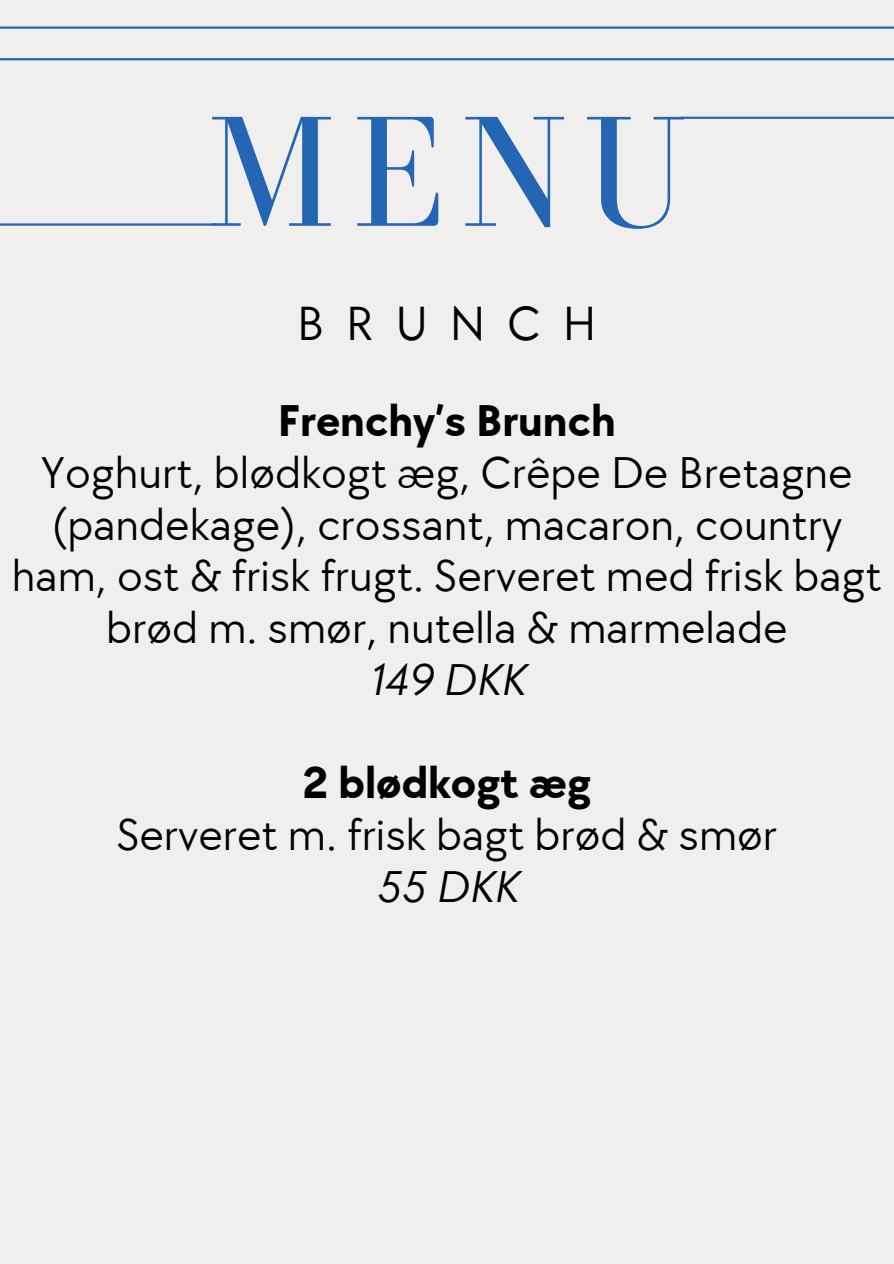
<style>
.page{position:relative;width:894px;height:1264px;background:#fff}
.page>*{position:absolute;margin:0;border:0;box-sizing:border-box;transform-origin:0 0}
.t1{font:162px "Bodoni FLF";color:#2466b3}
.t2{font:49.5px "TT Chocolates";letter-spacing:.435em;color:#000}
.t3{font:45.9px/51.8px "TT Chocolates";color:#000;text-align:center}
.t4{font:700 45.9px "TT Chocolates";color:#000}
.t5{font:italic 45.9px "TT Chocolates";color:#000}
</style>
<div class="page">
<div style="left:0;top:0;width:893px;height:1263px;background:#f1eeee"></div>
<hr style="left:0;top:26px;width:893px;height:3px;background:#2466b3">
<hr style="left:0;top:58px;width:893px;height:2px;background:#2466b3">
<hr style="left:0;top:223px;width:214px;height:3px;background:#2466b3">
<hr style="left:679px;top:117px;width:214px;height:2px;background:#2466b3">
<p class="t1" style="left:206px;top:84px;width:481px">MENU</p>
<p class="t2" style="left:297px;top:295px;width:300px">BRUNCH</p>
<h1 class="t4" style="left:278px;top:394px;width:339px">Frenchy’s Brunch</h1>
<p class="t3" style="left:12px;top:448px;width:871px">Yoghurt, blødkogt æg, Crêpe De Bretagne (pandekage), crossant, macaron, country ham, ost &amp; frisk frugt. Serveret med frisk bagt brød m. smør, nutella &amp; marmelade</p>
<p class="t5" style="left:369px;top:653px;width:157px">149 DKK</p>
<h2 class="t4" style="left:302px;top:757px;width:290px">2 blødkogt æg</h2>
<p class="t3" style="left:116px;top:810px;width:662px">Serveret m. frisk bagt brød &amp; smør</p>
<p class="t5" style="left:375px;top:860px;width:144px">55 DKK</p>
</div>
